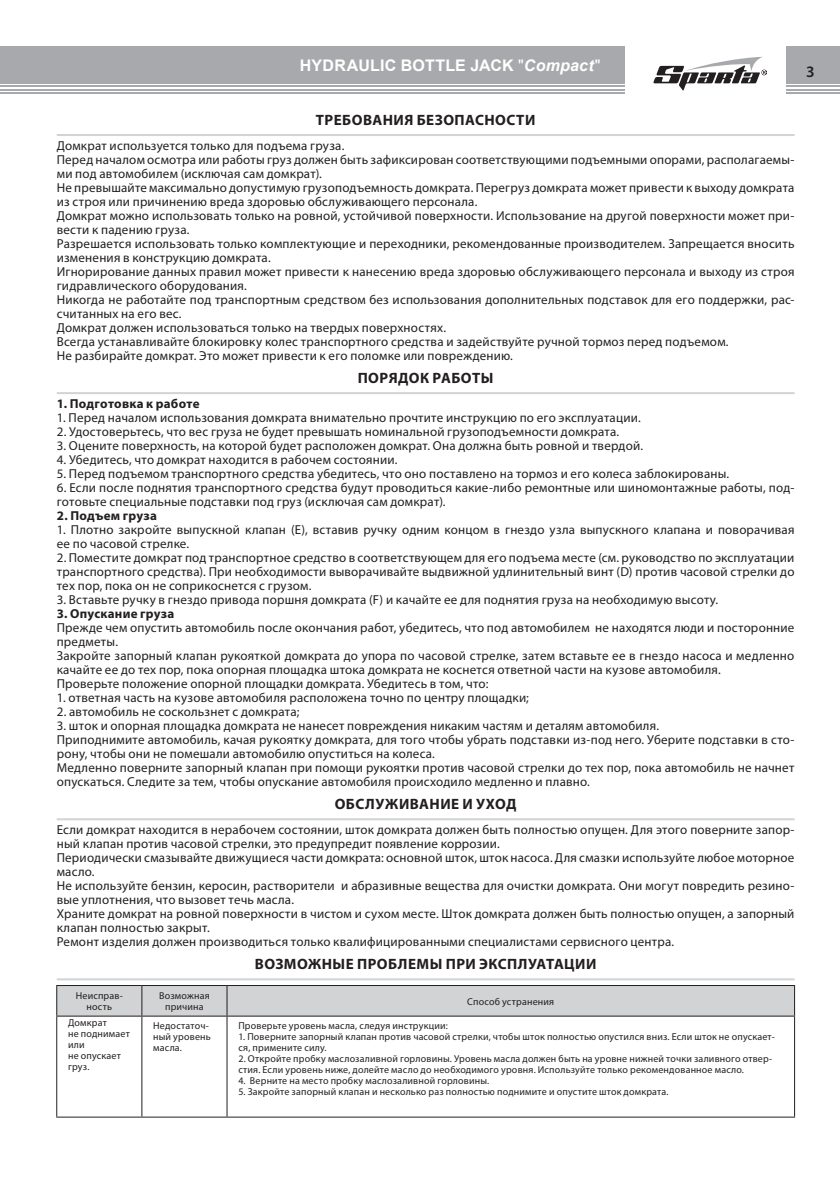
<style>
.page{position:relative;width:840px;height:1191px;background:#fff}
.page>*{position:absolute;margin:0;border:0;box-sizing:border-box;transform-origin:0 0}
.t1{font:700 16px "Arial";letter-spacing:.01em;color:#fff}
.t2{font:600 16px "Myriad Pro";color:#231f20}
.t3{font:700 15px "Myriad Pro";letter-spacing:.03em;color:#231f20}
.t4{font:13px/14px "Myriad Pro";letter-spacing:.015em;color:#231f20}
.t5{font:700 13px "Myriad Pro";letter-spacing:.02em;color:#231f20}
.t6{font:10px/11px "Myriad Pro";letter-spacing:.02em;color:#231f20}
.s1{font-weight:400}
.s2{font-style:italic}
</style>
<div class="page">
<div style="left:786px;top:46px;width:53px;height:37px;background:#a7a9ac"></div>
<hr style="left:786px;top:85px;width:53px;height:2px;background:#a7a9ac">
<hr style="left:786px;top:93px;width:53px;height:1px;background:#a7a9ac">
<hr style="left:786px;top:89px;width:53px;height:2px;background:#a7a9ac">
<div style="left:0;top:46px;width:624px;height:37px;background:#a7a9ac"></div>
<hr style="left:0;top:85px;width:624px;height:2px;background:#a7a9ac">
<hr style="left:0;top:93px;width:624px;height:1px;background:#a7a9ac">
<hr style="left:0;top:89px;width:624px;height:2px;background:#a7a9ac">
<svg style="left:653px;top:57px;width:113px;height:34px"></svg>
<hr style="left:57px;top:134px;width:737px;height:2px;background:#d1d3d4">
<hr style="left:57px;top:392px;width:737px;height:2px;background:#d1d3d4">
<hr style="left:57px;top:818px;width:737px;height:2px;background:#d1d3d4">
<hr style="left:57px;top:978px;width:737px;height:2px;background:#d1d3d4">
<hr style="left:56px;top:1116px;width:86px;height:1px;background:#231f20">
<hr style="left:142px;top:1116px;width:85px;height:1px;background:#231f20">
<hr style="left:227px;top:1116px;width:567px;height:1px;background:#231f20">
<svg style="left:56px;top:985px;width:738px;height:31px;background:#c8cacb"></svg>
<hr style="left:56px;top:1016px;width:1px;height:100px;background:#231f20">
<hr style="left:141px;top:1016px;width:1px;height:100px;background:#231f20">
<hr style="left:226px;top:1016px;width:1px;height:100px;background:#231f20">
<hr style="left:793px;top:1016px;width:1px;height:100px;background:#231f20">
<p class="t1" style="left:299px;top:54px;width:302px">HYDRAULIC BOTTLE JACK <span class="s1">"</span><span class="s2">Compact</span><span class="s1">"</span></p>
<p class="t2" style="left:805px;top:61px;width:10px">3</p>
<p class="t3" style="left:316px;top:110px;width:221px">Требования безопасности</p>
<p class="t4" style="left:57px;top:138px;width:739px">Домкрат используется только для подъема груза.<br>Перед началом осмотра или работы груз должен быть зафиксирован соответствующими подъемными опорами, располагаемы&shy;ми под автомобилем (исключая сам домкрат).<br>Не превышайте максимально допустимую грузоподъемность домкрата. Перегруз домкрата может привести к выходу домкрата из строя или причинению вреда здоровью обслуживающего персонала.<br>Домкрат можно использовать только на ровной, устойчивой поверхности. Использование на другой поверхности может при&shy;вести к падению груза.<br>Разрешается использовать только комплектующие и переходники, рекомендованные производителем. Запрещается вносить изменения в конструкцию домкрата.<br>Игнорирование данных правил может привести к нанесению вреда здоровью обслуживающего персонала и выходу из строя гидравлического оборудования.<br>Никогда не работайте под транспортным средством без использования дополнительных подставок для его поддержки, рас&shy;считанных на его вес.<br>Домкрат должен использоваться только на твердых поверхностях.<br>Всегда устанавливайте блокировку колес транспортного средства и задействуйте ручной тормоз перед подъемом.<br>Не разбирайте домкрат. Это может привести к его поломке или повреждению.</p>
<p class="t3" style="left:357px;top:368px;width:137px">порядок работы</p>
<p class="t5" style="left:57px;top:395px;width:144px">1. Подготовка к работе</p>
<p class="t4" style="left:57px;top:410px;width:585px">1. Перед началом использования домкрата внимательно прочтите инструкцию по его эксплуатации.</p>
<p class="t4" style="left:57px;top:424px;width:563px">2. Удостоверьтесь, что вес груза не будет превышать номинальной грузоподъемности домкрата.</p>
<p class="t4" style="left:57px;top:438px;width:587px">3. Оцените поверхность, на которой будет расположен домкрат. Она должна быть ровной и твердой.</p>
<p class="t4" style="left:57px;top:452px;width:342px">4. Убедитесь, что домкрат находится в рабочем состоянии.</p>
<p class="t4" style="left:57px;top:466px;width:673px">5. Перед подъемом транспортного средства убедитесь, что оно поставлено на тормоз и его колеса заблокированы.</p>
<p class="t4" style="left:57px;top:480px;width:739px">6. Если после поднятия транспортного средства будут проводиться какие-либо ремонтные или шиномонтажные работы, под&shy;готовьте специальные подставки под груз (исключая сам домкрат).</p>
<p class="t5" style="left:57px;top:507px;width:102px">2. Подъем груза</p>
<p class="t4" style="left:57px;top:522px;width:738px">1. Плотно закройте выпускной клапан (E), вставив ручку одним концом в гнездо узла выпускного клапана и поворачивая ее по часовой стрелке.</p>
<p class="t4" style="left:57px;top:550px;width:738px;text-align:justify">2. Поместите домкрат под транспортное средство в соответствующем для его подъема месте (см. руководство по эксплуатации транспортного средства). При необходимости выворачивайте выдвижной удлинительный винт (D) против часовой стрелки до тех пор, пока он не соприкоснется с грузом.</p>
<p class="t4" style="left:57px;top:592px;width:662px">3. Вставьте ручку в гнездо привода поршня домкрата (F) и качайте ее для поднятия груза на необходимую высоту.</p>
<p class="t5" style="left:57px;top:605px;width:119px">3. Опускание груза</p>
<p class="t4" style="left:57px;top:620px;width:738px">Прежде чем опустить автомобиль после окончания работ, убедитесь, что под автомобилем не находятся люди и посторонние предметы.<br>Закройте запорный клапан рукояткой домкрата до упора по часовой стрелке, затем вставьте ее в гнездо насоса и медленно качайте ее до тех пор, пока опорная площадка штока домкрата не коснется ответной части на кузове автомобиля.<br>Проверьте положение опорной площадки домкрата. Убедитесь в том, что:</p>
<p class="t4" style="left:57px;top:690px;width:473px">1. ответная часть на кузове автомобиля расположена точно по центру площадки;</p>
<p class="t4" style="left:57px;top:704px;width:244px">2. автомобиль не соскользнет с домкрата;</p>
<p class="t4" style="left:57px;top:718px;width:739px">3. шток и опорная площадка домкрата не нанесет повреждения никаким частям и деталям автомобиля.<br>Приподнимите автомобиль, качая рукоятку домкрата, для того чтобы убрать подставки из-под него. Уберите подставки в сто&shy;рону, чтобы они не помешали автомобилю опуститься на колеса.<br>Медленно поверните запорный клапан при помощи рукоятки против часовой стрелки до тех пор, пока автомобиль не начнет опускаться. Следите за тем, чтобы опускание автомобиля происходило медленно и плавно.</p>
<p class="t3" style="left:334px;top:794px;width:11px">ОБСЛУ</p>
<p class="t3" style="left:385px;top:794px;width:25px">ЖИВАНИЕ</p>
<p class="t3" style="left:462px;top:794px;width:25px">И УХОД</p>
<p class="t4" style="left:57px;top:822px;width:739px">Если домкрат находится в нерабочем состоянии, шток домкрата должен быть полностью опущен. Для этого поверните запор&shy;ный клапан против часовой стрелки, это предупредит появление коррозии.<br>Периодически смазывайте движущиеся части домкрата: основной шток, шток насоса. Для смазки используйте любое моторное масло.<br>Не используйте бензин, керосин, растворители и абразивные вещества для очистки домкрата. Они могут повредить резино&shy;вые уплотнения, что вызовет течь масла.<br>Храните домкрат на ровной поверхности в чистом и сухом месте. Шток домкрата должен быть полностью опущен, а запорный клапан полностью закрыт.<br>Ремонт изделия должен производиться только квалифицированными специалистами сервисного центра.</p>
<p class="t3" style="left:255px;top:954px;width:12px">ВОЗМО</p>
<p class="t3" style="left:308px;top:954px;width:25px">ЖНЫЕ</p>
<p class="t3" style="left:357px;top:954px;width:32px">ПРОБЛЕМЫ</p>
<p class="t3" style="left:445px;top:954px;width:45px">ПРИ ЭКСПЛУАТАЦИИ</p>
<p class="t6" style="left:76px;top:990px;width:49px;text-align:center">Неисправ&shy;ность</p>
<p class="t6" style="left:159px;top:990px;width:52px;text-align:center">Возможная причина</p>
<p class="t6" style="left:467px;top:995px;width:88px">Способ устранения</p>
<p class="t6" style="left:68px;top:1017px;width:63px">Домкрат<br>не поднимает или<br>не опускает груз.</p>
<p class="t6" style="left:153px;top:1020px;width:59px">Недостаточ&shy;ный уровень масла.</p>
<p class="t6" style="left:238px;top:1020px;width:211px">Проверьте уровень масла, следуя инструкции:</p>
<p class="t6" style="left:238px;top:1031px;width:537px">1. Поверните запорный клапан против часовой стрелки, чтобы шток полностью опустился вниз. Если шток не опускает&shy;ся, примените силу.</p>
<p class="t6" style="left:238px;top:1053px;width:535px">2. Откройте пробку маслозаливной горловины. Уровень масла должен быть на уровне нижней точки заливного отвер&shy;стия. Если уровень ниже, долейте масло до необходимого уровня. Используйте только рекомендованное масло.</p>
<p class="t6" style="left:238px;top:1075px;width:252px">4. Верните на место пробку маслозаливной горловины.</p>
<p class="t6" style="left:238px;top:1086px;width:431px">5. Закройте запорный клапан и несколько раз полностью поднимите и опустите шток домкрата.</p>
</div>
